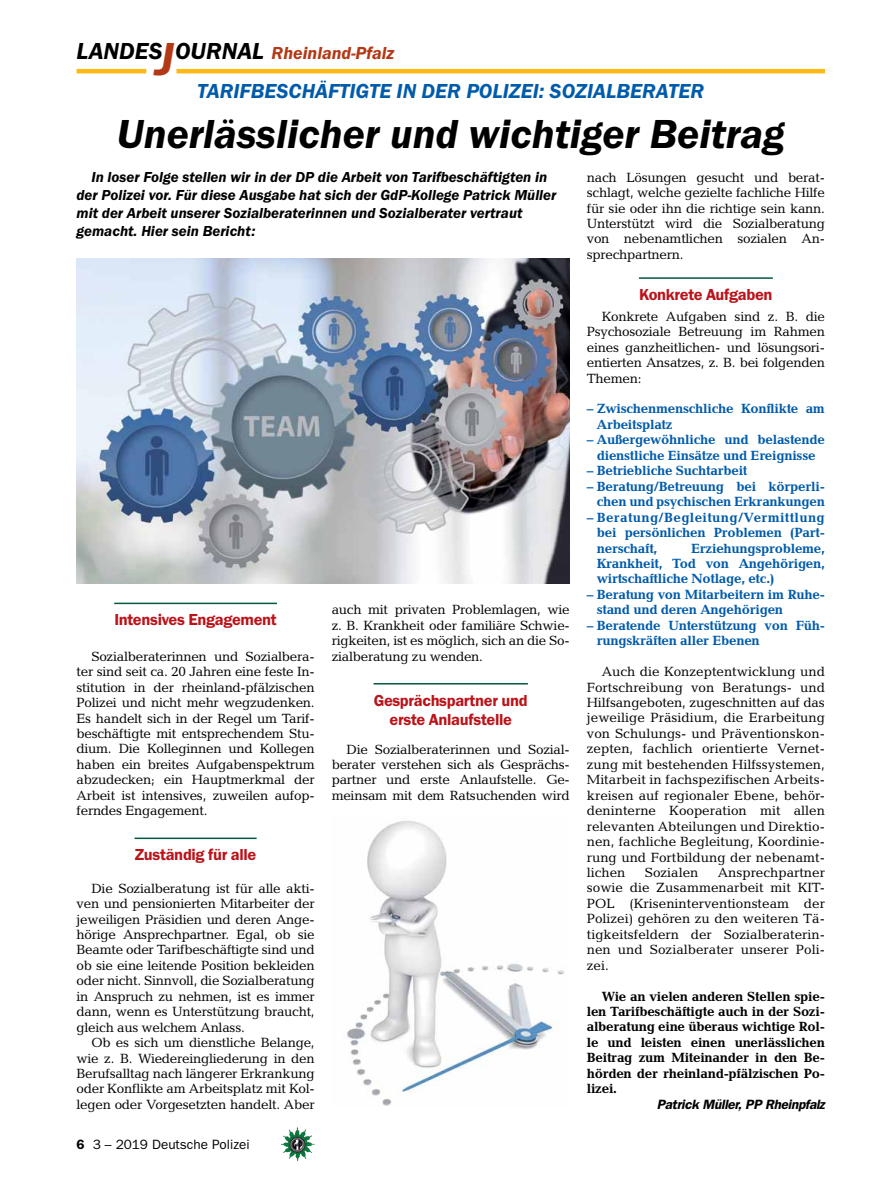
<style>
.page{position:relative;width:893px;height:1191px;background:#fff}
.page>*{position:absolute;margin:0;border:0;box-sizing:border-box;transform-origin:0 0}
.t1{font:italic 600 42px "Franklin Gothic Itc T";color:#000}
.t2{font:italic 600 21px "Franklin Gothic Itc T";color:#005baa}
.t3{font:italic 600 18px "Franklin Gothic Itc T";color:#b33916}
.t4{font:600 16.5px/19.5px "Franklin Gothic Itc T";letter-spacing:-.02em;color:#ba141a;text-align:center}
.t5{font:italic 600 15px/18px "Franklin Gothic Itc T";color:#000}
.t6{font:13.5px/15.5px "Candida";letter-spacing:-.02em;color:#000;text-align:justify}
.t7{font:700 13.5px/15.5px "Candida";letter-spacing:-.02em;color:#005baa}
.t8{font:700 13.5px/15.5px "Candida";letter-spacing:-.02em;color:#000;text-align:justify}
.t9{font:italic 600 13.5px "Franklin Gothic";letter-spacing:-.02em;color:#000}
.t10{font:13.5px "Franklin Gothic";color:#000}
.t11{font:13.5px "Candida";color:#000}
.s1{font-size:24px;color:#000}
.s2{font-size:48px}
.s3{font-weight:600}
</style>
<div class="page">
<hr style="left:77px;top:69px;width:69px;height:4px;background:#fdb913">
<hr style="left:176px;top:69px;width:649px;height:4px;background:#fdb913">
<img style="left:281px;top:1128px;width:16px;height:24px">
<hr style="left:114px;top:602px;width:163px;height:2px;background:#005941">
<hr style="left:135px;top:837px;width:122px;height:2px;background:#005941">
<hr style="left:374px;top:683px;width:154px;height:1px;background:#005941">
<hr style="left:639px;top:277px;width:134px;height:2px;background:#005941">
<img style="left:77px;top:259px;width:493px;height:324px">
<img style="left:347px;top:821px;width:217px;height:285px">
<h3 class="t3" style="left:77px;top:42px;width:319px"><span class="s1">LANDES</span><span class="s2">J</span><span class="s1">OURNAL</span> Rheinland-Pfalz</h3>
<h2 class="t2" style="left:197px;top:79px;width:23px">tarif</h2>
<h2 class="t2" style="left:251px;top:79px;width:28px">besch</h2>
<h2 class="t2" style="left:315px;top:79px;width:121px">äftigte in der</h2>
<h2 class="t2" style="left:466px;top:79px;width:12px">polizei</h2>
<h2 class="t2" style="left:539px;top:79px;width:23px">: sozial</h2>
<h2 class="t2" style="left:616px;top:79px;width:76px">berater</h2>
<h1 class="t1" style="left:117px;top:109px;width:671px">Unerlässlicher und wichtiger Beitrag</h1>
<p class="t5" style="left:77px;top:168px;width:481px;text-indent:15px">In loser Folge stellen wir in der DP die Arbeit von Tarifbeschäftigten in der Polizei vor. Für diese Ausgabe hat sich der GdP-Kollege Patrick Müller mit der Arbeit unserer Sozialberaterinnen und Sozialberater vertraut gemacht. Hier sein Bericht:</p>
<p class="t6" style="left:587px;top:169px;width:240px">nach Lösungen gesucht und berat&shy;schlagt, welche gezielte fachliche Hilfe für sie oder ihn die richtige sein kann.<br>Unterstützt wird die Sozialberatung von nebenamtlichen sozialen An&shy;sprechpartnern.</p>
<p class="t4" style="left:639px;top:285px;width:135px">Konkrete Aufgaben</p>
<p class="t6" style="left:587px;top:308px;width:240px;text-indent:15px">Konkrete Aufgaben sind z. B. die Psychosoziale Betreuung im Rahmen eines ganzheitlichen- und lösungsori&shy;entierten Ansatzes, z. B. bei folgenden Themen:</p>
<p class="t7" style="left:597px;top:401px;width:230px;text-indent:-10px">– Zwischenmenschliche Konflikte am<br>Arbeitsplatz</p>
<p class="t7" style="left:587px;top:432px;width:240px;text-align:center">– Außergewöhnliche und belastende dienstliche Einsätze und Ereignisse</p>
<p class="t7" style="left:587px;top:463px;width:162px">– Betriebliche Suchtarbeit</p>
<p class="t7" style="left:587px;top:478px;width:240px;text-align:right">– Beratung/Betreuung bei körperli&shy;chen und psychischen Erkrankungen</p>
<p class="t7" style="left:597px;top:509px;width:230px;text-align:justify;text-indent:-10px">– Beratung/Begleitung/Vermittlung bei persönlichen Problemen (Part&shy;nerschaft,</p>
<p class="t7" style="left:597px;top:540px;width:230px;text-align:justify;text-indent:94px">Erziehungsprobleme, Krankheit, Tod von Angehörigen, wirtschaftliche Notlage, etc.)</p>
<p class="t7" style="left:597px;top:586px;width:230px;text-indent:-10px">– Beratung von Mitarbeitern im Ruhe&shy;stand und deren Angehörigen</p>
<p class="t7" style="left:597px;top:617px;width:230px;text-indent:-10px">– Beratende Unterstützung von Füh&shy;rungskräften aller Ebenen</p>
<p class="t6" style="left:587px;top:664px;width:240px;text-indent:15px">Auch die Konzeptentwicklung und Fortschreibung von Beratungs- und Hilfsangeboten, zugeschnitten auf das jeweilige Präsidium, die Erarbeitung von Schulungs- und Präventionskon&shy;zepten, fachlich orientierte Vernet&shy;zung mit bestehenden Hilfssystemen, Mitarbeit in fachspezifischen Arbeits&shy;kreisen auf regionaler Ebene, behör&shy;deninterne Kooperation mit allen relevanten Abteilungen und Direktio&shy;nen, fachliche Begleitung, Koordinie&shy;rung und Fortbildung der nebenamt&shy;lichen</p>
<p class="t6" style="left:332px;top:602px;width:240px">auch mit privaten Problemlagen, wie z. B. Krankheit oder familiäre Schwie&shy;rigkeiten, ist es möglich, sich an die So&shy;zialberatung zu wenden.</p>
<p class="t4" style="left:374px;top:690px;width:156px">Gesprächspartner und erste Anlaufstelle</p>
<p class="t6" style="left:332px;top:741px;width:240px;text-indent:15px">Die Sozialberaterinnen und Sozial&shy;berater verstehen sich als Gesprächs&shy;partner und erste Anlaufstelle. Ge&shy;meinsam mit dem Ratsuchenden wird</p>
<p class="t4" style="left:114px;top:610px;width:164px">Intensives Engagement</p>
<p class="t6" style="left:77px;top:648px;width:240px;text-indent:15px">Sozialberaterinnen und Sozialbera&shy;ter sind seit ca. 20 Jahren eine feste In&shy;stitution in der rheinland-pfälzischen Polizei und nicht mehr wegzudenken.<br>Es handelt sich in der Regel um Tarif&shy;beschäftigte mit entsprechendem Stu&shy;dium. Die Kolleginnen und Kollegen haben ein breites Aufgabenspektrum abzudecken; ein Hauptmerkmal der Arbeit ist intensives, zuweilen aufop&shy;ferndes Engagement.</p>
<p class="t4" style="left:135px;top:845px;width:123px">Zuständig für alle</p>
<p class="t6" style="left:77px;top:880px;width:240px;text-indent:15px">Die Sozialberatung ist für alle akti&shy;ven und pensionierten Mitarbeiter der jeweiligen Präsidien und deren Ange&shy;hörige Ansprechpartner. Egal, ob sie Beamte oder Tarifbeschäftigte sind und ob sie eine leitende Position bekleiden oder nicht. Sinnvoll, die Sozialberatung in Anspruch zu nehmen, ist es immer dann, wenn es Unterstützung braucht, gleich aus welchem Anlass.</p>
<p class="t6" style="left:77px;top:1034px;width:240px;text-indent:15px">Ob es sich um dienstliche Belange, wie z. B. Wiedereingliederung in den Berufsalltag nach längerer Erkrankung oder Konflikte am Arbeitsplatz mit Kol&shy;legen oder Vorgesetzten handelt. Aber</p>
<p class="t6" style="left:587px;top:864px;width:240px;text-indent:131px">Ansprechpartner sowie die Zusammenarbeit mit KIT-POL (Kriseninterventionsteam der Polizei) gehören zu den weiteren Tä&shy;tigkeitsfeldern der Sozialberaterin&shy;nen und Sozialberater unserer Poli&shy;zei.</p>
<p class="t8" style="left:587px;top:988px;width:240px;text-indent:15px">Wie an vielen anderen Stellen spie&shy;len Tarifbeschäftigte auch in der Sozi&shy;alberatung eine überaus wichtige Rol&shy;le und leisten einen unerlässlichen Beitrag zum Miteinander in den Be&shy;hörden der rheinland-pfälzischen Po&shy;lizei.</p>
<p class="t9" style="left:657px;top:1096px;width:170px">Patrick Müller, PP Rheinpfalz</p>
<p class="t11" style="left:645px;top:864px;width:55px">Sozialen</p>
<p class="t10" style="left:77px;top:1136px;width:175px"><span class="s3">6</span> 3 – 2019 Deutsche Polizei</p>
</div>
